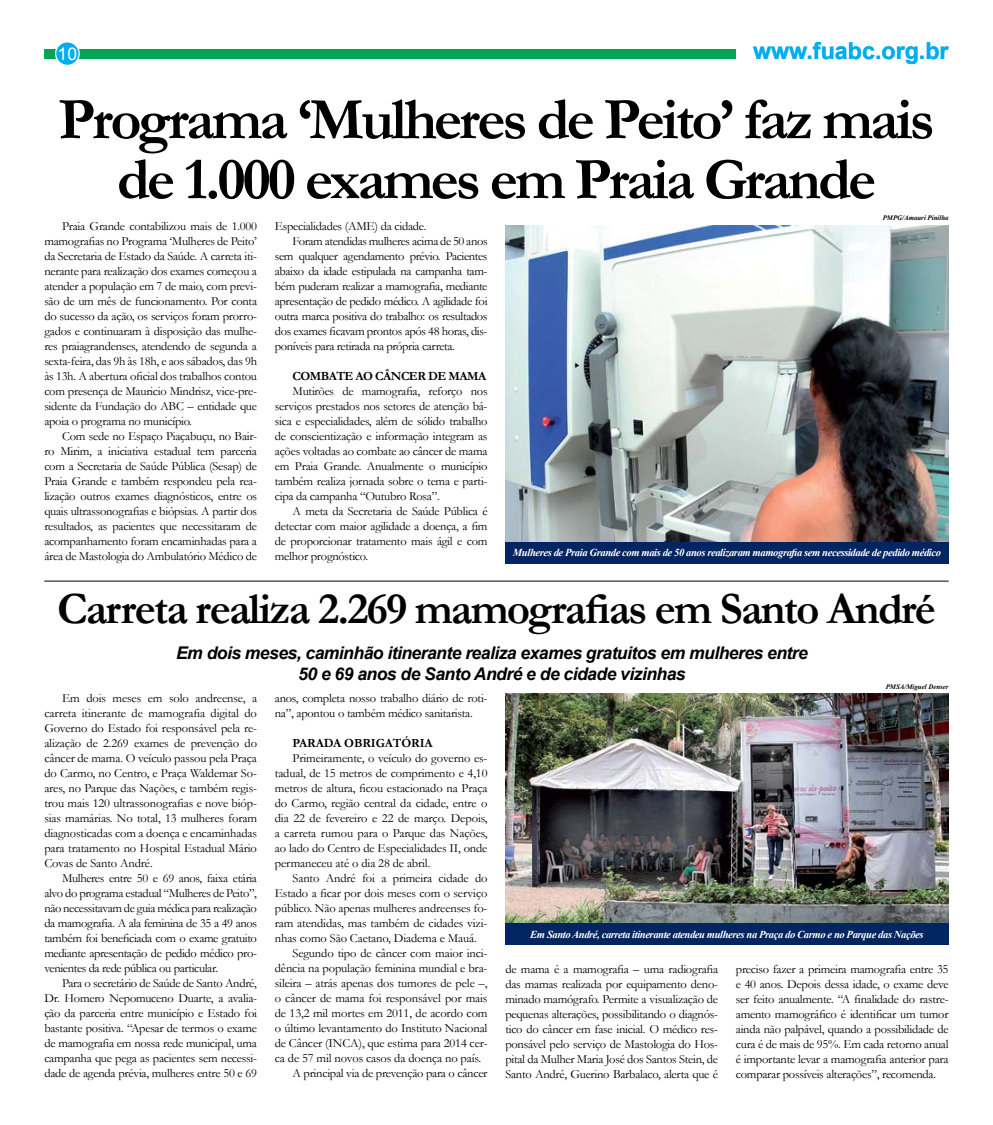
<style>
.page{position:relative;width:993px;height:1125px;background:#fff}
.page>*{position:absolute;margin:0;border:0;box-sizing:border-box;transform-origin:0 0}
.t1{font:700 60px/60px "Garamond";letter-spacing:-.05em;color:#000;text-align:center}
.t2{font:700 45px "Garamond";letter-spacing:-.04em;color:#000}
.t3{font:700 23.25px "Arial";color:#00aeef}
.t4{font:italic 700 17.5px/21px "Arial";letter-spacing:-.03em;color:#000;text-align:center}
.t5{font:17.5px "Arial";color:#fff}
.t6{font:12.5px/15px "Garamond";letter-spacing:-.02em;color:#000;text-align:justify}
.t7{font:700 12.5px "Garamond";letter-spacing:-.025em;color:#000}
.t8{font:italic 700 10.62px "Times New Roman";letter-spacing:-.04em;color:#fff}
.t9{font:italic 700 6.88px "Times New Roman";color:#000}
</style>
<div class="page">
<div style="left:44px;top:49px;width:691px;height:9px;background:#00a651"></div>
<div style="left:56px;top:42px;width:23px;height:23px;background:#00aeef;border-radius:50%"></div>
<div style="left:55px;top:41px;width:25px;height:25px;border:1px solid #fff;border-radius:50%"></div>
<img style="left:505px;top:225px;width:443px;height:317px">
<img style="left:505px;top:693px;width:443px;height:230px">
<div style="left:505px;top:542px;width:443px;height:21px;background:#002561"></div>
<div style="left:505px;top:923px;width:443px;height:22px;background:#002561"></div>
<hr style="left:44px;top:581px;width:904px;height:1px;background:#000">
<h3 class="t5" style="left:58px;top:42px;width:21px">10</h3>
<h3 class="t3" style="left:752px;top:35px;width:197px">www.fuabc.org.br</h3>
<h1 class="t1" style="left:58px;top:90px;width:877px">Programa ‘Mulheres de Peito’ faz mais de 1.000 exames em Praia Grande</h1>
<p class="t6" style="left:44px;top:219px;width:214px;text-indent:18px">Praia Grande contabilizou mais de 1.000 mamografias no Programa ‘Mulheres de Peito’ da Secretaria de Estado da Saúde. A carreta iti&shy;nerante para realização dos exames começou a atender a população em 7 de maio, com previ&shy;são de um mês de funcionamento. Por conta do sucesso da ação, os serviços foram prorro&shy;gados e continuaram à disposição das mulhe&shy;res praiagrandenses, atendendo de segunda a sexta-feira, das 9h às 18h, e aos sábados, das 9h às 13h. A abertura oficial dos trabalhos contou com presença de Mauricio Mindrisz, vice-pre&shy;sidente da Fundação do ABC – entidade que apoia o programa no município.</p>
<p class="t6" style="left:44px;top:429px;width:214px;text-indent:18px">Com sede no Espaço Piaçabuçu, no Bair&shy;ro Mirim, a iniciativa estadual tem parceria com a Secretaria de Saúde Pública (Sesap) de Praia Grande e também respondeu pela rea&shy;lização outros exames diagnósticos, entre os quais ultrassonografias e biópsias. A partir dos resultados, as pacientes que necessitaram de acompanhamento foram encaminhadas para a área de Mastologia do Ambulatório Médico de</p>
<p class="t6" style="left:275px;top:219px;width:153px">Especialidades (AME) da cidade.</p>
<p class="t6" style="left:292px;top:234px;width:196px">Foram atendidas mulheres acima de 50 anos</p>
<p class="t6" style="left:275px;top:249px;width:214px">sem qualquer agendamento prévio. Pacientes</p>
<p class="t6" style="left:275px;top:264px;width:214px">abaixo da idade estipulada na campanha tam-</p>
<p class="t6" style="left:275px;top:279px;width:214px">bém puderam realizar a mamografia, mediante</p>
<p class="t6" style="left:275px;top:294px;width:214px">apresentação de pedido médico. A agilidade foi</p>
<p class="t6" style="left:275px;top:309px;width:214px">outra marca positiva do trabalho: os resultados</p>
<p class="t6" style="left:275px;top:324px;width:214px">dos exames ficavam prontos após 48 horas, dis-</p>
<p class="t6" style="left:275px;top:339px;width:182px">poníveis para retirada na própria carreta.</p>
<p class="t7" style="left:292px;top:368px;width:27px">Combate</p>
<p class="t7" style="left:355px;top:368px;width:55px">ao câncer</p>
<p class="t7" style="left:428px;top:368px;width:31px">de mama</p>
<p class="t6" style="left:275px;top:384px;width:214px;text-indent:18px">Mutirões de mamografia, reforço nos serviços prestados nos setores de atenção bá&shy;sica e especialidades, além de sólido trabalho de conscientização e informação integram as ações voltadas ao combate ao câncer de mama em Praia Grande. Anualmente o município também realiza jornada sobre o tema e parti&shy;cipa da campanha “Outubro Rosa”.</p>
<p class="t6" style="left:275px;top:504px;width:214px;text-indent:18px">A meta da Secretaria de Saúde Pública é detectar com maior agilidade a doença, a fim de proporcionar tratamento mais ágil e com melhor prognóstico.</p>
<p class="t9" style="left:882px;top:212px;width:67px">PMPG/Amauri Pinilha</p>
<p class="t8" style="left:513px;top:545px;width:429px">Mulheres de Praia Grande com mais de 50 anos realizaram mamografia sem necessidade de pedido médico</p>
<h2 class="t2" style="left:57px;top:578px;width:880px">Carreta realiza 2.269 mamografias em Santo André</h2>
<h3 class="t4" style="left:176px;top:643px;width:633px">Em dois meses, caminhão itinerante realiza exames gratuitos em mulheres entre<br>50 e 69 anos de Santo André e de cidade vizinhas</h3>
<p class="t9" style="left:885px;top:682px;width:64px">PMSA/Miguel Denser</p>
<p class="t6" style="left:44px;top:690px;width:214px;text-indent:18px">Em dois meses em solo andreense, a carreta itinerante de mamografia digital do Governo do Estado foi responsável pela re&shy;alização de 2.269 exames de prevenção do câncer de mama. O veículo passou pela Praça do Carmo, no Centro, e Praça Waldemar So&shy;ares, no Parque das Nações, e também regis&shy;trou mais 120 ultrassonografias e nove bióp&shy;sias mamárias. No total, 13 mulheres foram diagnosticadas com a doença e encaminhadas para tratamento no Hospital Estadual Mário Covas de Santo André.</p>
<p class="t6" style="left:44px;top:870px;width:214px;text-indent:18px">Mulheres entre 50 e 69 anos, faixa etária alvo do programa estadual “Mulheres de Peito”, não necessitavam de guia médica para realização da mamografia. A ala feminina de 35 a 49 anos também foi beneficiada com o exame gratuito mediante apresentação de pedido médico pro&shy;venientes da rede pública ou particular.</p>
<p class="t6" style="left:44px;top:975px;width:214px;text-indent:18px">Para o secretário de Saúde de Santo André, Dr. Homero Nepomuceno Duarte, a avalia&shy;ção da parceria entre município e Estado foi bastante positiva. “Apesar de termos o exame de mamografia em nossa rede municipal, uma campanha que pega as pacientes sem necessi&shy;dade de agenda prévia, mulheres entre 50 e 69</p>
<p class="t6" style="left:275px;top:690px;width:214px">anos, completa nosso trabalho diário de roti&shy;na”, apontou o também médico sanitarista.</p>
<p class="t7" style="left:292px;top:734px;width:17px">Parada</p>
<p class="t7" style="left:344px;top:734px;width:75px">obrigatória</p>
<p class="t6" style="left:275px;top:750px;width:214px;text-indent:18px">Primeiramente, o veículo do governo es&shy;tadual, de 15 metros de comprimento e 4,10 metros de altura, ficou estacionado na Praça do Carmo, região central da cidade, entre o dia 22 de fevereiro e 22 de março. Depois, a carreta rumou para o Parque das Nações, ao lado do Centro de Especialidades II, onde permaneceu até o dia 28 de abril.</p>
<p class="t6" style="left:292px;top:870px;width:196px">Santo André foi a primeira cidade do</p>
<p class="t6" style="left:275px;top:885px;width:214px">Estado a ficar por dois meses com o serviço</p>
<p class="t6" style="left:275px;top:900px;width:214px">público. Não apenas mulheres andreenses fo-</p>
<p class="t6" style="left:275px;top:915px;width:214px">ram atendidas, mas também de cidades vizi-</p>
<p class="t6" style="left:275px;top:930px;width:203px">nhas como São Caetano, Diadema e Mauá.</p>
<p class="t6" style="left:292px;top:945px;width:196px">Segundo tipo de câncer com maior inci-</p>
<p class="t6" style="left:275px;top:960px;width:214px">dência na população feminina mundial e bra-</p>
<p class="t6" style="left:275px;top:975px;width:214px">sileira – atrás apenas dos tumores de pele –,</p>
<p class="t6" style="left:275px;top:990px;width:214px">o câncer de mama foi responsável por mais</p>
<p class="t6" style="left:275px;top:1005px;width:214px">de 13,2 mil mortes em 2011, de acordo com</p>
<p class="t6" style="left:275px;top:1020px;width:214px">o último levantamento do Instituto Nacional</p>
<p class="t6" style="left:275px;top:1035px;width:214px">de Câncer (INCA), que estima para 2014 cer-</p>
<p class="t6" style="left:275px;top:1050px;width:208px">ca de 57 mil novos casos da doença no país.</p>
<p class="t6" style="left:292px;top:1065px;width:196px">A principal via de prevenção para o câncer</p>
<p class="t8" style="left:530px;top:927px;width:395px">Em Santo André, carreta itinerante atendeu mulheres na Praça do Carmo e no Parque das Nações</p>
<p class="t6" style="left:505px;top:961px;width:214px">de mama é a mamografia – uma radiografia das mamas realizada por equipamento deno&shy;minado mamógrafo. Permite a visualização de pequenas alterações, possibilitando o diagnós&shy;tico do câncer em fase inicial. O médico res&shy;ponsável pelo serviço de Mastologia do Hos&shy;pital da Mulher Maria José dos Santos Stein, de Santo André, Guerino Barbalaco, alerta que é</p>
<p class="t6" style="left:735px;top:961px;width:214px">preciso fazer a primeira mamografia entre 35 e 40 anos. Depois dessa idade, o exame deve ser feito anualmente. “A finalidade do rastre&shy;amento mamográfico é identificar um tumor ainda não palpável, quando a possibilidade de cura é de mais de 95%. Em cada retorno anual é importante levar a mamografia anterior para comparar possíveis alterações”, recomenda.</p>
</div>
